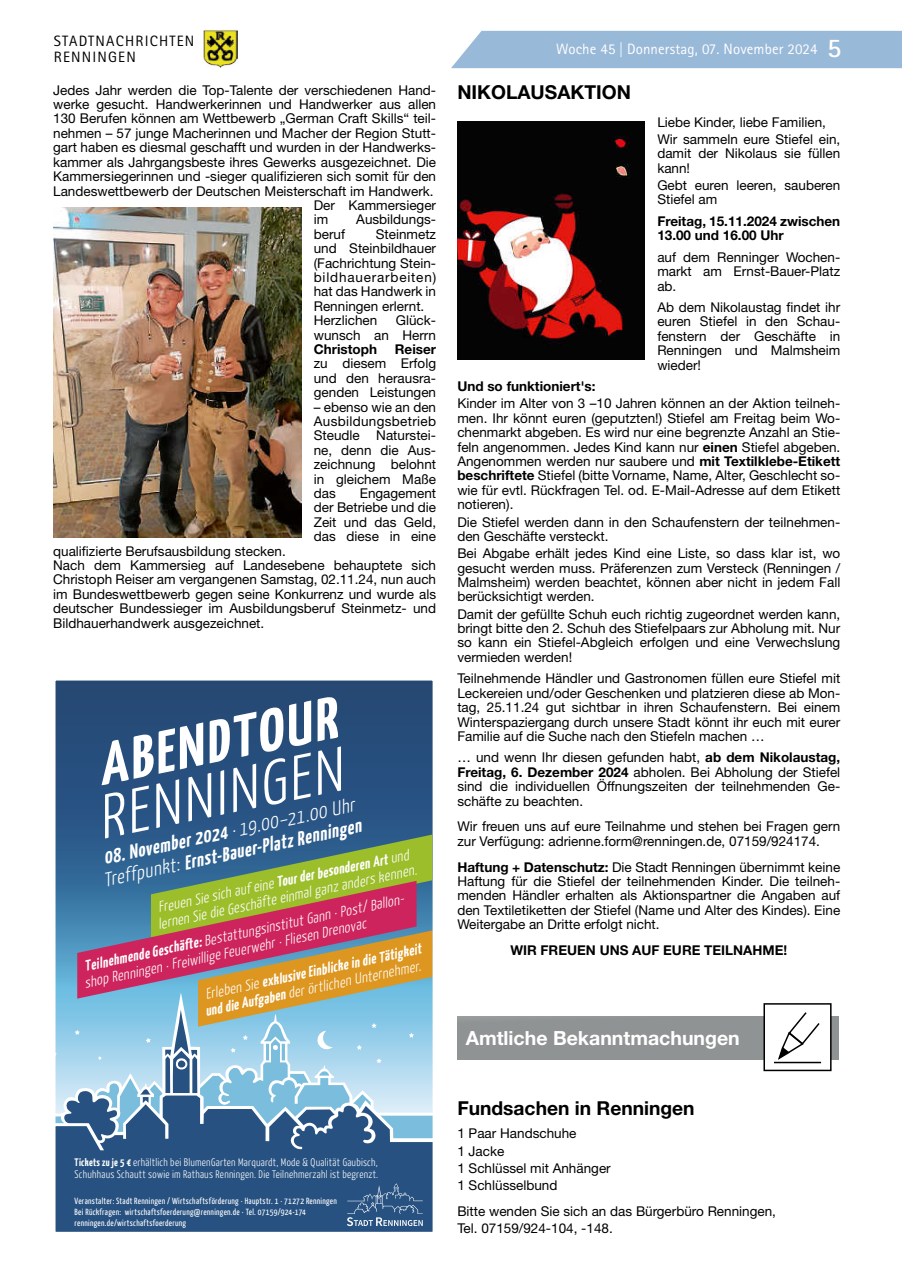
<style>
.page{position:relative;width:902px;height:1280px;background:#fff}
.page>*{position:absolute;margin:0;border:0;box-sizing:border-box;transform-origin:0 0}
.t1{font:italic 300 61.8px "Yanone Kaffeesatz";color:#fff;scale:1.09 1}
.t2{font:italic 700 59.1px "Yanone Kaffeesatz";color:#fff;scale:1.09 1}
.t3{font:italic 700 19.8px/21.8px "Yanone Kaffeesatz";color:#fff}
.t4{font:700 19.5px "Helvetica Neue";color:#fff}
.t5{font:700 19.2px "Helvetica Neue LT Pro";color:#000}
.t6{font:15px "Rotis Sans Serif Std";letter-spacing:.01em;color:#fff}
.t7{font:15px/16.5px "Rotis Sans Serif Std";letter-spacing:.08em;color:#000}
.t8{font:italic 300 14.85px/16.4px "Yanone Kaffeesatz";color:#fff}
.t9{font:italic 700 14.85px/16.4px "Yanone Kaffeesatz";color:#fff}
.t10{font:13.5px/14.4px "Helvetica Neue LT Pro";color:#000;text-align:justify}
.t11{font:700 13.5px/14.4px "Helvetica Neue LT Pro";color:#000}
.t12{font:300 10.95px/11.9px "Yanone Kaffeesatz";letter-spacing:.025em;color:#fff}
.t13{font:9px/10.9px "Yanone Kaffeesatz";letter-spacing:.035em;color:#fff}
.s1{font-family:"Helvetica Neue LT Pro";font-weight:300}
.s2{font-weight:700;font-size:27px}
.s3{font-weight:700}
.s4{font-weight:300}
</style>
<div class="page">
<img style="left:204px;top:30px;width:33px;height:38px">
<div style="left:451px;top:31px;width:450px;height:37px;background:#99b9d9"></div>
<img style="left:53px;top:207px;width:248px;height:331px">
<div style="left:457px;top:1017px;width:381px;height:42px;background:#909394"></div>
<div style="left:764px;top:1004px;width:66px;height:66px;background:#fff"></div>
<div style="left:763px;top:1003px;width:68px;height:68px;border:2px solid #000"></div>
<svg style="left:778px;top:1012px;width:42px;height:48px"></svg>
<hr style="left:774px;top:1062px;width:47px;height:1px;background:#000">
<img style="left:457px;top:121px;width:187px;height:238px">
<svg style="left:55px;top:680px;width:378px;height:552px;background:#28507d"></svg>
<svg style="left:55px;top:834px;width:378px;height:392px;background:#778693"></svg>
<p class="t7" style="left:54px;top:32px;width:142px">STADTNACHRICHTEN<br>RENNINGEN</p>
<p class="t6" style="left:556px;top:40px;width:287px">Woche 45 <span class="s1">|</span> Donnerstag, 07. November 2024 <span class="s2">5</span></p>
<p class="t10" style="left:53px;top:82px;width:384px">Jedes Jahr werden die Top-Talente der verschiedenen Hand-</p>
<p class="t10" style="left:53px;top:97px;width:384px">werke gesucht. Handwerkerinnen und Handwerker aus allen</p>
<p class="t10" style="left:53px;top:111px;width:384px">130 Berufen können am Wettbewerb „German Craft Skills“ teil-</p>
<p class="t10" style="left:53px;top:126px;width:384px">nehmen – 57 junge Macherinnen und Macher der Region Stutt-</p>
<p class="t10" style="left:53px;top:140px;width:384px">gart haben es diesmal geschafft und wurden in der Handwerks-</p>
<p class="t10" style="left:53px;top:154px;width:384px">kammer als Jahrgangsbeste ihres Gewerks ausgezeichnet. Die</p>
<p class="t10" style="left:53px;top:169px;width:384px">Kammersiegerinnen und -sieger qualifizieren sich somit für den</p>
<p class="t10" style="left:53px;top:183px;width:382px">Landeswettbewerb der Deutschen Meisterschaft im Handwerk.</p>
<p class="t10" style="left:314px;top:198px;width:124px">Der Kammersieger</p>
<p class="t10" style="left:314px;top:212px;width:16px">im</p>
<p class="t10" style="left:356px;top:212px;width:81px">Ausbildungs-</p>
<p class="t10" style="left:314px;top:226px;width:33px">beruf</p>
<h3 class="t5" style="left:457px;top:80px;width:175px">NIKOLAUSAKTION</h3>
<p class="t10" style="left:657px;top:113px;width:184px;line-height:17.2px">Liebe Kinder, liebe Familien,<br>Wir sammeln eure Stiefel ein,</p>
<p class="t10" style="left:657px;top:146px;width:184px">damit der Nikolaus sie füllen kann!</p>
<p class="t10" style="left:657px;top:178px;width:184px">Gebt euren leeren, sauberen<br>Stiefel am</p>
<p class="t11" style="left:657px;top:214px;width:184px">Freitag, 15.11.2024 zwischen<br>13.00 und 16.00 Uhr</p>
<p class="t10" style="left:657px;top:249px;width:184px">auf dem Renninger Wochen&shy;markt am Ernst-Bauer-Platz ab.</p>
<p class="t10" style="left:657px;top:300px;width:184px">Ab dem Nikolaustag findet ihr euren Stiefel in den Schau&shy;fenstern der Geschäfte in Renningen und Malmsheim wieder!</p>
<p class="t10" style="left:314px;top:226px;width:124px;text-align:left;text-indent:62px">Steinmetz und Steinbildhauer (Fachrichtung Stein&shy;bildhauerarbeiten) hat das Handwerk in<br>Renningen erlernt.<br>Herzlichen</p>
<p class="t10" style="left:314px;top:313px;width:124px;text-align:right">Glück-<br>wunsch an Herrn</p>
<p class="t11" style="left:314px;top:342px;width:65px">Christoph</p>
<p class="t11" style="left:395px;top:342px;width:43px">Reiser</p>
<p class="t10" style="left:314px;top:356px;width:124px">zu diesem Erfolg und den herausra&shy;genden Leistungen</p>
<p class="t10" style="left:314px;top:399px;width:124px">– ebenso wie an den Ausbildungsbetrieb Steudle Naturstei&shy;ne, denn die Aus&shy;zeichnung belohnt in gleichem Maße das</p>
<p class="t11" style="left:457px;top:379px;width:139px">Und so funktioniert's:</p>
<p class="t10" style="left:457px;top:396px;width:384px">Kinder im Alter von 3 –10 Jahren können an der Aktion teilneh&shy;men. Ihr könnt euren (geputzten!) Stiefel am Freitag beim Wo&shy;chenmarkt abgeben. Es wird nur eine begrenzte Anzahl an Stie&shy;feln angenommen. Jedes Kind kann nur <span class="s3">einen</span> Stiefel abgeben.<br>Angenommen werden nur saubere und <span class="s3">mit Textilklebe-Etikett beschriftete</span> Stiefel (bitte Vorname, Name, Alter, Geschlecht so&shy;wie für evtl. Rückfragen Tel. od. E-Mail-Adresse auf dem Etikett notieren).</p>
<p class="t10" style="left:457px;top:514px;width:384px">Die Stiefel werden dann in den Schaufenstern der teilnehmen&shy;den Geschäfte versteckt.</p>
<p class="t10" style="left:457px;top:546px;width:384px">Bei Abgabe erhält jedes Kind eine Liste, so dass klar ist, wo gesucht werden muss. Präferenzen zum Versteck (Renningen / Malmsheim) werden beachtet, können aber nicht in jedem Fall berücksichtigt werden.</p>
<p class="t10" style="left:457px;top:606px;width:384px">Damit der gefüllte Schuh euch richtig zugeordnet werden kann, bringt bitte den 2. Schuh des Stiefelpaars zur Abholung mit. Nur so kann ein Stiefel-Abgleich erfolgen und eine Verwechslung vermieden werden!</p>
<p class="t10" style="left:457px;top:671px;width:384px">Teilnehmende Händler und Gastronomen füllen eure Stiefel mit Leckereien und/oder Geschenken und platzieren diese ab Mon&shy;tag, 25.11.24 gut sichtbar in ihren Schaufenstern. Bei einem Winterspaziergang durch unsere Stadt könnt ihr euch mit eurer Familie auf die Suche nach den Stiefeln machen …</p>
<p class="t10" style="left:457px;top:750px;width:384px">… und wenn Ihr diesen gefunden habt, <span class="s3">ab dem Nikolaustag, Freitag, 6. Dezember 2024</span> abholen. Bei Abholung der Stiefel sind die individuellen Öffnungszeiten der teilnehmenden Ge&shy;schäfte zu beachten.</p>
<p class="t10" style="left:457px;top:819px;width:384px">Wir freuen uns auf eure Teilnahme und stehen bei Fragen gern zur Verfügung: adrienne.form@renningen.de, 07159/924174.</p>
<p class="t10" style="left:457px;top:859px;width:384px"><span class="s3">Haftung + Datenschutz:</span> Die Stadt Renningen übernimmt keine Haftung für die Stiefel der teilnehmenden Kinder. Die teilneh&shy;menden Händler erhalten als Aktionspartner die Angaben auf den Textiletiketten der Stiefel (Name und Alter des Kindes). Eine Weitergabe an Dritte erfolgt nicht.</p>
<p class="t11" style="left:510px;top:943px;width:278px">WIR FREUEN UNS AUF EURE TEILNAHME!</p>
<p class="t10" style="left:314px;top:486px;width:124px;text-indent:46px">Engagement der Betriebe und die Zeit und das Geld, das diese in eine</p>
<p class="t10" style="left:53px;top:543px;width:384px;text-align:left">qualifizierte Berufsausbildung stecken.<br>Nach dem Kammersieg auf Landesebene behauptete sich Christoph Reiser am vergangenen Samstag, 02.11.24, nun auch im Bundeswettbewerb gegen seine Konkurrenz und wurde als deutscher Bundessieger im Ausbildungsberuf Steinmetz- und Bildhauerhandwerk ausgezeichnet.</p>
<h2 class="t2" style="left:90px;top:729px;width:224px;rotate:-11deg">ABENDTOUR</h2>
<h1 class="t1" style="left:90px;top:780px;width:229px;rotate:-11deg">RENNINGEN</h1>
<h3 class="t3" style="left:97px;top:847px;width:264px;rotate:-12deg">08. November 2024 <span class="s4">· 19.00–21.00 Uhr<br>Treffpunkt:</span> Ernst-Bauer-Platz Renningen</h3>
<p class="t8" style="left:153px;top:900px;width:265px;rotate:-12deg">Freuen Sie sich auf eine <span class="s3">Tour der besonderen Art</span> und lernen Sie die Geschäfte einmal ganz anders kennen.</p>
<p class="t8" style="left:79px;top:958px;width:334px;rotate:-12deg"><span class="s3">Teilnehmende Geschäfte:</span> Bestattungsinstitut Gann · Post/ Ballon&shy;shop Renningen · Freiwillige Feuerwehr · Fliesen Drenovac</p>
<p class="t9" style="left:200px;top:987px;width:225px;rotate:-12deg"><span class="s4">Erleben Sie</span> exklusive Einblicke in die Tätigkeit und die Aufgaben <span class="s4">der örtlichen Unternehmer.</span></p>
<p class="t12" style="left:75px;top:1155px;width:305px"><span class="s3">Tickets zu je 5 €</span> erhältlich bei BlumenGarten Marquardt, Mode &amp; Qualität Gaubisch,<br>Schuhhaus Schautt sowie im Rathaus Renningen. Die Teilnehmerzahl ist begrenzt.</p>
<p class="t13" style="left:75px;top:1195px;width:264px">Veranstalter: Stadt Renningen / Wirtschaftsförderung · Hauptstr. 1 · 71272 Renningen<br>Bei Rückfragen: wirtschaftsfoerderung@renningen.de · Tel. 07159/924-174 renningen.de/wirtschaftsfoerderung</p>
<h3 class="t4" style="left:465px;top:1026px;width:276px">Amtliche Bekanntmachungen</h3>
<h3 class="t5" style="left:457px;top:1096px;width:239px">Fundsachen in Renningen</h3>
<p class="t10" style="left:457px;top:1125px;width:155px;line-height:17.2px;text-align:left">1 Paar Handschuhe<br>1 Jacke<br>1 Schlüssel mit Anhänger<br>1 Schlüsselbund</p>
<p class="t10" style="left:457px;top:1202px;width:320px;line-height:17.2px">Bitte wenden Sie sich an das Bürgerbüro Renningen,<br>Tel. 07159/924-104, -148.</p>
</div>
